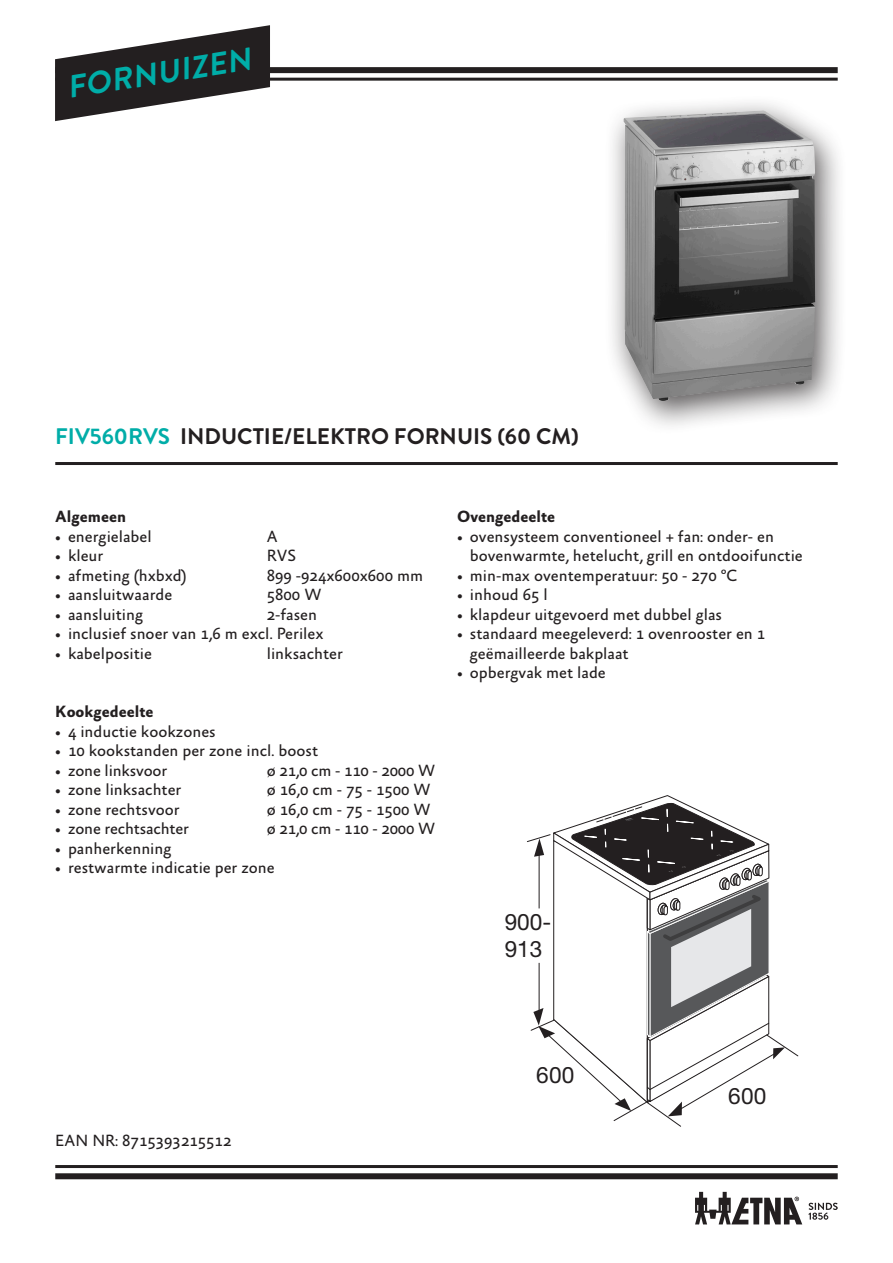
<style>
.page{position:relative;width:893px;height:1263px;background:#fff}
.page>*{position:absolute;margin:0;border:0;box-sizing:border-box;transform-origin:0 0}
.t1{font:italic 700 31.5px "Brandon Grotesque";color:#00ada8}
.t2{font:22.65px/27.2px "Helvetica Neue";letter-spacing:.005em;color:#231f20}
.Kop{font:700 22.5px "Brandon Grotesque";color:#231f20}
.EAN_NR_nieuwe_basis{font:16.5px/19.5px "Absara Sans";color:#231f20}
.producttekst_tussenk{font:700 16.5px "Absara Sans";color:#231f20}
.s1{color:#00ada8}
</style>
<div class="page">
<div style="left:55px;top:67px;width:783px;height:6px;background:#231f20"></div>
<div style="left:55px;top:1173px;width:783px;height:6px;background:#231f20"></div>
<hr style="left:55px;top:1165px;width:783px;height:3px;background:#231f20">
<hr style="left:55px;top:78px;width:783px;height:3px;background:#231f20">
<svg style="left:55px;top:25px;width:215px;height:96px"></svg>
<svg style="left:808px;top:1203px;width:30px;height:17px"></svg>
<svg style="left:695px;top:1192px;width:107px;height:32px"></svg>
<hr style="left:55px;top:462px;width:783px;height:3px;background:#231f20">
<div style="left:604px;top:94px;width:244px;height:342px;background:#231f20;opacity:.75"></div>
<img style="left:624px;top:111px;width:191px;height:290px">
<svg style="left:527px;top:795px;width:271px;height:332px"></svg>
<h1 class="t1" style="left:64px;top:66px;width:187px;rotate:-9deg">FORNUIZEN</h1>
<p class="Kop" style="left:55px;top:421px;width:525px"><span class="s1">FIV560RVS</span> INDUCTIE/ELEKTRO FORNUIS (60 CM)</p>
<p class="producttekst_tussenk" style="left:55px;top:508px;width:72px">Algemeen</p>
<p class="EAN_NR_nieuwe_basis" style="left:55px;top:527px;width:98px">• energielabel</p>
<p class="EAN_NR_nieuwe_basis" style="left:267px;top:527px;width:12px">A</p>
<p class="EAN_NR_nieuwe_basis" style="left:55px;top:547px;width:49px">• kleur</p>
<p class="EAN_NR_nieuwe_basis" style="left:267px;top:547px;width:31px">RVS</p>
<p class="EAN_NR_nieuwe_basis" style="left:55px;top:566px;width:133px">• afmeting (hxbxd)</p>
<p class="EAN_NR_nieuwe_basis" style="left:267px;top:566px;width:158px">899 -924x600x600 mm</p>
<p class="EAN_NR_nieuwe_basis" style="left:55px;top:586px;width:118px">• aansluitwaarde</p>
<p class="EAN_NR_nieuwe_basis" style="left:267px;top:586px;width:56px">5800 W</p>
<p class="EAN_NR_nieuwe_basis" style="left:55px;top:605px;width:89px">• aansluiting</p>
<p class="EAN_NR_nieuwe_basis" style="left:267px;top:605px;width:52px">2-fasen</p>
<p class="EAN_NR_nieuwe_basis" style="left:55px;top:625px;width:270px">• inclusief snoer van 1,6 m excl. Perilex</p>
<p class="EAN_NR_nieuwe_basis" style="left:55px;top:644px;width:98px">• kabelpositie</p>
<p class="EAN_NR_nieuwe_basis" style="left:267px;top:644px;width:78px">linksachter</p>
<p class="producttekst_tussenk" style="left:55px;top:703px;width:100px">Kookgedeelte</p>
<p class="EAN_NR_nieuwe_basis" style="left:55px;top:722px;width:162px">• 4 inductie kookzones</p>
<p class="EAN_NR_nieuwe_basis" style="left:55px;top:742px;width:264px">• 10 kookstanden per zone incl. boost</p>
<p class="EAN_NR_nieuwe_basis" style="left:55px;top:761px;width:113px">• zone linksvoor</p>
<p class="EAN_NR_nieuwe_basis" style="left:267px;top:761px;width:170px">ø 21,0 cm - 110 - 2000 W</p>
<p class="EAN_NR_nieuwe_basis" style="left:55px;top:781px;width:128px">• zone linksachter</p>
<p class="EAN_NR_nieuwe_basis" style="left:267px;top:781px;width:165px">ø 16,0 cm - 75 - 1500 W</p>
<p class="EAN_NR_nieuwe_basis" style="left:55px;top:800px;width:126px">• zone rechtsvoor</p>
<p class="EAN_NR_nieuwe_basis" style="left:267px;top:800px;width:165px">ø 16,0 cm - 75 - 1500 W</p>
<p class="EAN_NR_nieuwe_basis" style="left:55px;top:820px;width:135px">• zone rechtsachter</p>
<p class="EAN_NR_nieuwe_basis" style="left:267px;top:820px;width:170px">ø 21,0 cm - 110 - 2000 W</p>
<p class="EAN_NR_nieuwe_basis" style="left:55px;top:839px;width:118px">• panherkenning</p>
<p class="EAN_NR_nieuwe_basis" style="left:55px;top:859px;width:221px">• restwarmte indicatie per zone</p>
<p class="producttekst_tussenk" style="left:457px;top:508px;width:100px">Ovengedeelte</p>
<p class="EAN_NR_nieuwe_basis" style="left:470px;top:527px;width:334px;text-indent:-13px">• ovensysteem conventioneel + fan: onder- en bovenwarmte, hetelucht, grill en ontdooifunctie</p>
<p class="EAN_NR_nieuwe_basis" style="left:457px;top:566px;width:282px">• min-max oventemperatuur: 50 - 270 ºC</p>
<p class="EAN_NR_nieuwe_basis" style="left:457px;top:586px;width:92px">• inhoud 65 l</p>
<p class="EAN_NR_nieuwe_basis" style="left:457px;top:605px;width:266px">• klapdeur uitgevoerd met dubbel glas</p>
<p class="EAN_NR_nieuwe_basis" style="left:470px;top:625px;width:297px;text-indent:-13px">• standaard meegeleverd: 1 ovenrooster en 1 geëmailleerde bakplaat</p>
<p class="EAN_NR_nieuwe_basis" style="left:457px;top:664px;width:150px">• opbergvak met lade</p>
<p class="t2" style="left:505px;top:908px;width:48px">900-<br>913</p>
<p class="EAN_NR_nieuwe_basis" style="left:55px;top:1132px;width:178px">EAN NR: 8715393215512</p>
<p class="t2" style="left:536px;top:1061px;width:40px">600</p>
<p class="t2" style="left:728px;top:1082px;width:40px">600</p>
</div>
